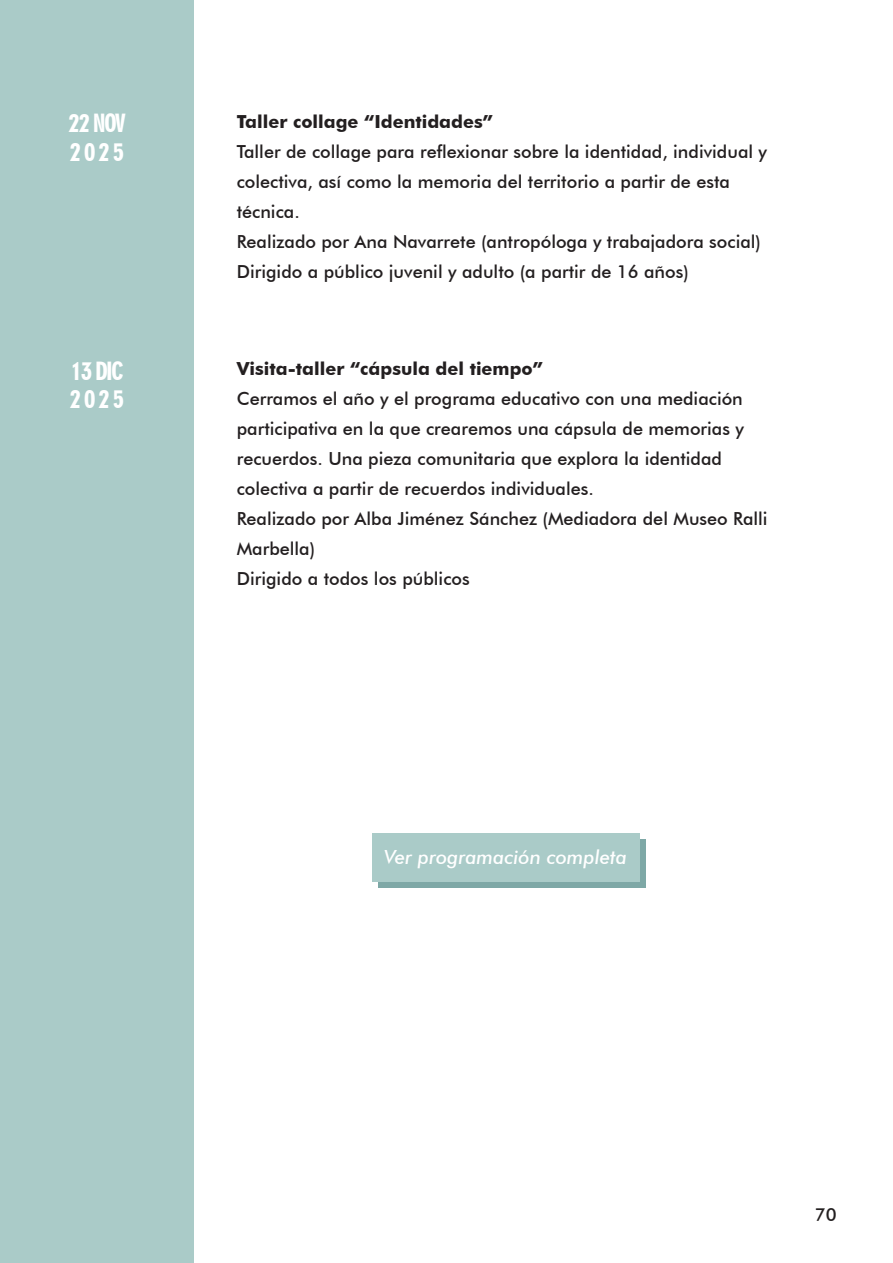
<style>
.page{position:relative;width:893px;height:1263px;background:#fff}
.page>*{position:absolute;margin:0;border:0;box-sizing:border-box;transform-origin:0 0}
.t1{font:24px/28.8px "Geometric 706 BT Black Condensed B";letter-spacing:.015em;color:#fff}
.t2{font:italic 500 19.5px "Futura BT";color:#fff}
.t3{font:500 18px/30px "Futura BT";color:#231f20}
.t4{font:700 18px "Futura BT";color:#231f20}
</style>
<div class="page">
<div style="left:0;top:0;width:194px;height:1263px;background:#aacbc8"></div>
<div style="left:378px;top:839px;width:268px;height:49px;background:#7ea8a6"></div>
<div style="left:372px;top:833px;width:268px;height:49px;background:#aacbc8"></div>
<h1 class="t1" style="left:68px;top:109px;width:59px">22 NOV<br>2025</h1>
<h1 class="t1" style="left:69px;top:356px;width:57px">13 DIC<br>2025</h1>
<p class="t4" style="left:237px;top:110px;width:258px">Taller collage “Identidades”</p>
<p class="t3" style="left:237px;top:136px;width:532px">Taller de collage para reflexionar sobre la identidad, individual y colectiva, así como la memoria del territorio a partir de esta técnica.<br>Realizado por Ana Navarrete (antropóloga y trabajadora social)<br>Dirigido a público juvenil y adulto (a partir de 16 años)</p>
<p class="t4" style="left:237px;top:358px;width:308px">Visita-taller “cápsula del tiempo”</p>
<p class="t3" style="left:237px;top:383px;width:532px">Cerramos el año y el programa educativo con una mediación participativa en la que crearemos una cápsula de memorias y recuerdos. Una pieza comunitaria que explora la identidad colectiva a partir de recuerdos individuales.<br>Realizado por Alba Jiménez Sánchez (Mediadora del Museo Ralli Marbella)<br>Dirigido a todos los públicos</p>
<p class="t2" style="left:384px;top:845px;width:244px">Ver programación completa</p>
<p class="t3" style="left:815px;top:1199px;width:23px">70</p>
</div>
